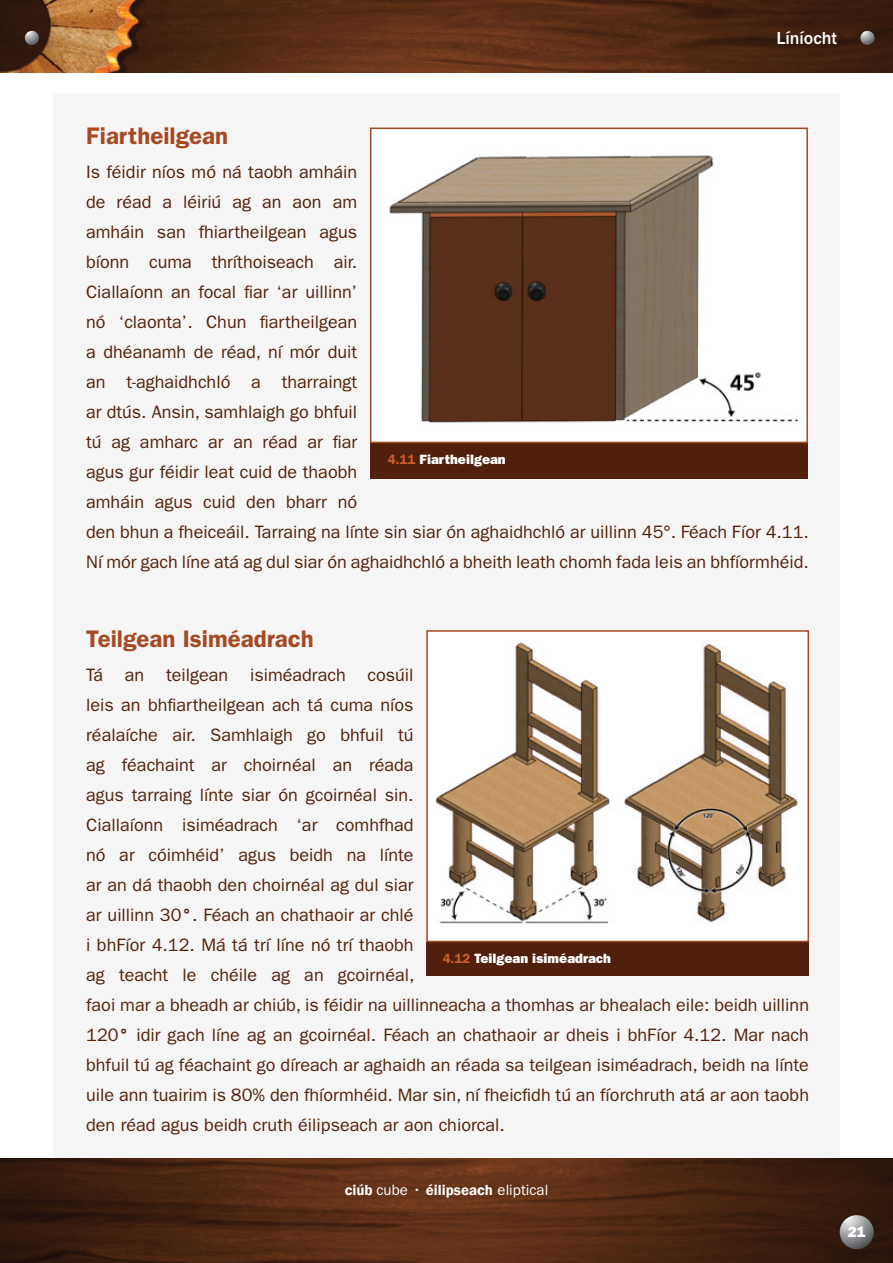
<style>
.page{position:relative;width:893px;height:1263px;background:#fff}
.page>*{position:absolute;margin:0;border:0;box-sizing:border-box;transform-origin:0 0}
.Ceannteideal_2{font:600 24px "ITC Franklin Gothic Std";color:#a54923}
.Body_Copy{font:18px/30px "ITC Franklin Gothic Std";color:#522109}
.header_text_for_book{font:500 18px "ITC Franklin Gothic Std";color:#fff}
.t1{font:600 15px "Franklin Gothic";color:#fff}
.t2{font:15px "ITC Franklin Gothic Std Hvy";color:#fff}
.photo_caption_bold{font:13.5px "ITC Franklin Gothic Std Hvy";color:#fff}
.s1{font-family:"Franklin Gothic";font-weight:600;color:#cb5e28}
.s2{font-family:"Franklin Gothic";font-weight:600}
.s3{color:#50200c}
.s4{font-family:"ITC Franklin Gothic Std";font-weight:400}
</style>
<div class="page">
<img style="left:0;top:1159px;width:893px;height:104px">
<img style="left:0;top:0;width:893px;height:72px">
<svg style="left:860px;top:31px;width:14px;height:14px"></svg>
<svg style="left:25px;top:31px;width:14px;height:14px"></svg>
<svg style="left:840px;top:1215px;width:34px;height:34px"></svg>
<div style="left:426px;top:942px;width:383px;height:34px;background:#50200c"></div>
<div style="left:426px;top:630px;width:383px;height:312px;background:#fff;border:2px solid #a54923"></div>
<div style="left:370px;top:444px;width:438px;height:35px;background:#50200c"></div>
<img style="left:389px;top:155px;width:410px;height:268px">
<div style="left:370px;top:128px;width:438px;height:315px;border:2px solid #a54923"></div>
<img style="left:435px;top:642px;width:363px;height:281px">
<p class="header_text_for_book" style="left:776px;top:28px;width:62px">Líníocht</p>
<p class="Ceannteideal_2" style="left:86px;top:122px;width:143px">Fiartheilgean</p>
<p class="Body_Copy" style="left:86px;top:157px;width:724px">Is féidir níos mó ná taobh amháin<br>de réad a léiriú ag an aon am<br>amháin san fhiartheilgean agus<br>bíonn cuma thríthoiseach air.<br>Ciallaíonn an focal fiar ‘ar uillinn’<br>nó ‘claonta’. Chun fiartheilgean<br>a dhéanamh de réad, ní mór duit<br>an t-aghaidhchló a tharraingt<br>ar dtús. Ansin, samhlaigh go bhfuil<br>tú ag amharc ar an réad ar fiar<br>agus gur féidir leat cuid de thaobh<br>amháin agus cuid den bharr nó<br>den bhun a fheiceáil. Tarraing na línte sin siar ón aghaidhchló ar uillinn 45°. Féach Fíor 4.11.<br>Ní mór gach líne atá ag dul siar ón aghaidhchló a bheith leath chomh fada leis an bhfíormhéid.</p>
<p class="photo_caption_bold" style="left:388px;top:451px;width:119px"><span class="s1">4.11</span> Fiartheilgean</p>
<p class="Ceannteideal_2" style="left:86px;top:624px;width:229px">Teilgean Isiméadrach</p>
<p class="Body_Copy" style="left:86px;top:660px;width:724px">Tá an teilgean isiméadrach cosúil<br>leis an bhfiartheilgean ach tá cuma níos<br>réalaíche air. Samhlaigh go bhfuil tú<br>ag féachaint ar choirnéal an réada<br>agus tarraing línte siar ón gcoirnéal sin.<br>Ciallaíonn isiméadrach ‘ar comhfhad<br>nó ar cóimhéid’ agus beidh na línte<br>ar an dá thaobh den choirnéal ag dul siar<br>ar uillinn 30<span class="s2">°</span>. Féach an chathaoir ar chlé<br>i bhFíor 4.12. Má tá trí líne nó trí thaobh<br>ag teacht le chéile ag an gcoirnéal,<br>faoi mar a bheadh ar chiúb, is féidir na uillinneacha a <span class="s3">thomhas</span> ar bhealach eile: beidh uillinn 120<span class="s2">°</span> idir gach líne ag an gcoirnéal. Féach an chathaoir ar dheis i bhFíor 4.12. Mar nach bhfuil tú ag féachaint go díreach ar aghaidh an réada sa teilgean isiméadrach, beidh na línte uile ann tuairim is 80% den fhíormhéid. Mar sin, ní fheicfidh tú an fíorchruth atá ar aon taobh den réad agus beidh cruth éilipseach ar aon chiorcal.</p>
<p class="photo_caption_bold" style="left:443px;top:950px;width:170px"><span class="s1">4.12</span> Teilgean isiméadrach</p>
<p class="t1" style="left:345px;top:1180px;width:205px">ciúb <span class="s4">cube •</span> éilipseach <span class="s4">eliptical</span></p>
<p class="t2" style="left:848px;top:1223px;width:19px">21</p>
</div>
